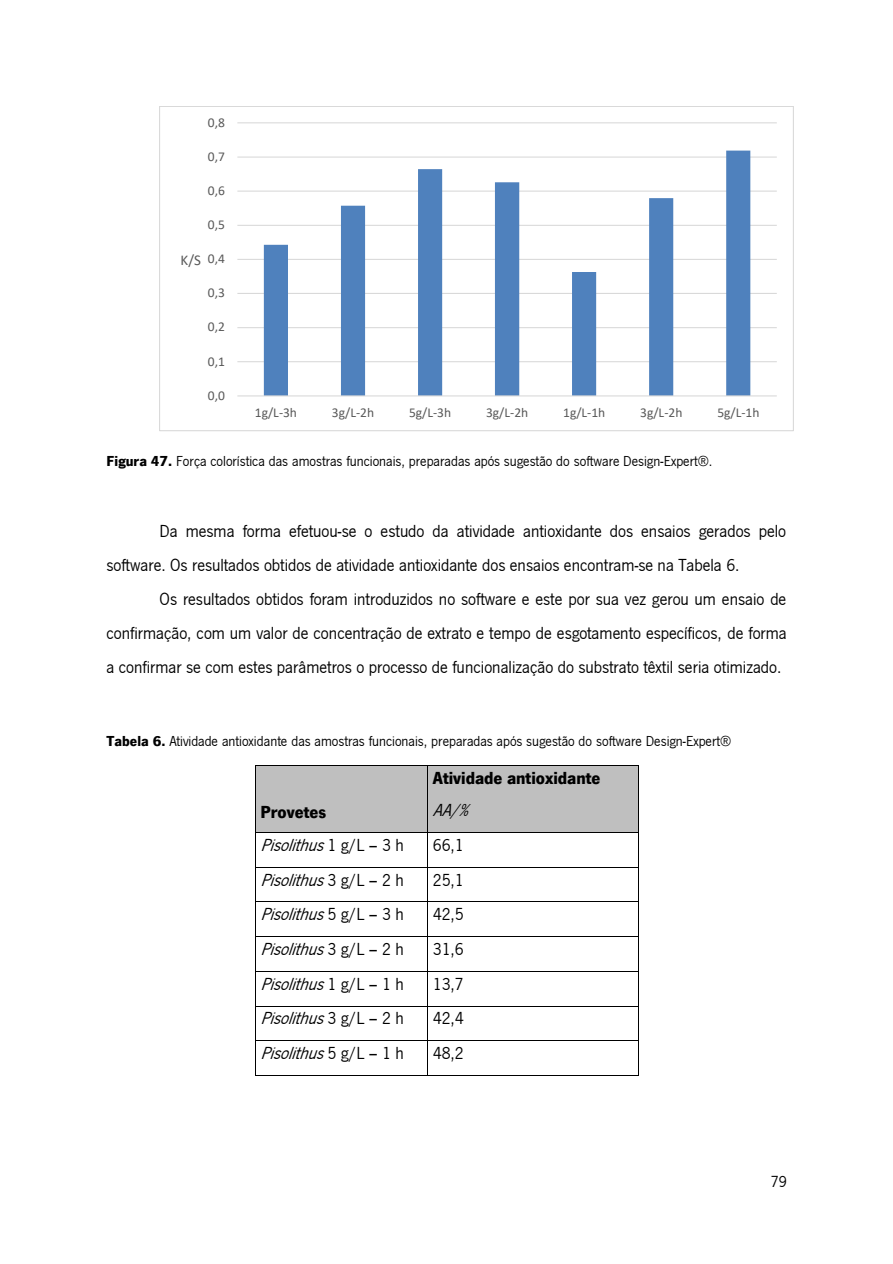
<style>
.page{position:relative;width:893px;height:1264px;background:#fff}
.page>*{position:absolute;margin:0;border:0;box-sizing:border-box;transform-origin:0 0}
.t1{font:18px/33.9px "News Got T";color:#000}
.t2{font:italic 18px "News Got T";color:#000}
.t3{font:700 18px "News Got T";color:#000}
.t4{font:16.5px "News Got T";color:#000}
.t5{font:15px "News Got T";color:#000}
.t6{font:15px "Calibri";color:#595959}
.t7{font:13.5px "Calibri";color:#595959}
.s1{font-weight:700}
.s2{font-style:normal}
</style>
<div class="page">
<div style="left:255px;top:765px;width:172px;height:67px;background:#bfbfbf"></div>
<div style="left:428px;top:765px;width:209px;height:67px;background:#bfbfbf"></div>
<hr style="left:255px;top:765px;width:172px;height:1px;background:#000">
<hr style="left:428px;top:765px;width:209px;height:1px;background:#000">
<hr style="left:255px;top:765px;width:1px;height:67px;background:#000">
<hr style="left:427px;top:765px;width:1px;height:67px;background:#000">
<hr style="left:637px;top:765px;width:1px;height:67px;background:#000">
<hr style="left:255px;top:832px;width:172px;height:1px;background:#000">
<hr style="left:428px;top:832px;width:209px;height:1px;background:#000">
<hr style="left:255px;top:832px;width:1px;height:34px;background:#000">
<hr style="left:427px;top:832px;width:1px;height:34px;background:#000">
<hr style="left:637px;top:832px;width:1px;height:34px;background:#000">
<hr style="left:255px;top:866px;width:172px;height:1px;background:#000">
<hr style="left:428px;top:866px;width:209px;height:1px;background:#000">
<hr style="left:255px;top:867px;width:1px;height:34px;background:#000">
<hr style="left:427px;top:867px;width:1px;height:34px;background:#000">
<hr style="left:637px;top:867px;width:1px;height:34px;background:#000">
<hr style="left:255px;top:901px;width:172px;height:1px;background:#000">
<hr style="left:428px;top:901px;width:209px;height:1px;background:#000">
<hr style="left:255px;top:902px;width:1px;height:34px;background:#000">
<hr style="left:427px;top:902px;width:1px;height:34px;background:#000">
<hr style="left:637px;top:902px;width:1px;height:34px;background:#000">
<hr style="left:255px;top:936px;width:172px;height:1px;background:#000">
<hr style="left:428px;top:936px;width:209px;height:1px;background:#000">
<hr style="left:255px;top:936px;width:1px;height:34px;background:#000">
<hr style="left:427px;top:936px;width:1px;height:34px;background:#000">
<hr style="left:637px;top:936px;width:1px;height:34px;background:#000">
<hr style="left:255px;top:970px;width:172px;height:1px;background:#000">
<hr style="left:428px;top:970px;width:209px;height:1px;background:#000">
<hr style="left:255px;top:971px;width:1px;height:34px;background:#000">
<hr style="left:427px;top:971px;width:1px;height:34px;background:#000">
<hr style="left:637px;top:971px;width:1px;height:34px;background:#000">
<hr style="left:255px;top:1005px;width:172px;height:1px;background:#000">
<hr style="left:428px;top:1005px;width:209px;height:1px;background:#000">
<hr style="left:255px;top:1006px;width:1px;height:33px;background:#000">
<hr style="left:427px;top:1006px;width:1px;height:33px;background:#000">
<hr style="left:637px;top:1006px;width:1px;height:33px;background:#000">
<hr style="left:255px;top:1039px;width:172px;height:1px;background:#000">
<hr style="left:428px;top:1039px;width:209px;height:1px;background:#000">
<hr style="left:255px;top:1040px;width:1px;height:34px;background:#000">
<hr style="left:255px;top:1074px;width:172px;height:1px;background:#000">
<hr style="left:427px;top:1040px;width:1px;height:34px;background:#000">
<hr style="left:428px;top:1074px;width:209px;height:1px;background:#000">
<hr style="left:637px;top:1040px;width:1px;height:34px;background:#000">
<hr style="left:237px;top:361px;width:539px;height:1px;background:#d9d9d9">
<hr style="left:237px;top:327px;width:539px;height:1px;background:#d9d9d9">
<hr style="left:237px;top:293px;width:539px;height:1px;background:#d9d9d9">
<hr style="left:237px;top:259px;width:539px;height:1px;background:#d9d9d9">
<hr style="left:237px;top:225px;width:539px;height:1px;background:#d9d9d9">
<hr style="left:237px;top:190px;width:539px;height:2px;background:#d9d9d9">
<hr style="left:237px;top:156px;width:539px;height:1px;background:#d9d9d9">
<hr style="left:237px;top:122px;width:539px;height:1px;background:#d9d9d9">
<svg style="left:264px;top:150px;width:486px;height:245px"></svg>
<hr style="left:237px;top:395px;width:539px;height:1px;background:#d9d9d9">
<p class="t7" style="left:208px;top:117px;width:19px">0,8</p>
<p class="t7" style="left:208px;top:151px;width:19px">0,7</p>
<p class="t7" style="left:208px;top:185px;width:19px">0,6</p>
<p class="t7" style="left:208px;top:219px;width:19px">0,5</p>
<p class="t6" style="left:181px;top:253px;width:22px">K/S</p>
<p class="t7" style="left:208px;top:253px;width:19px">0,4</p>
<p class="t7" style="left:208px;top:287px;width:19px">0,3</p>
<p class="t7" style="left:208px;top:321px;width:19px">0,2</p>
<p class="t7" style="left:208px;top:355px;width:19px">0,1</p>
<p class="t7" style="left:208px;top:389px;width:19px">0,0</p>
<p class="t7" style="left:255px;top:407px;width:44px">1g/L-3h</p>
<p class="t7" style="left:332px;top:407px;width:44px">3g/L-2h</p>
<p class="t7" style="left:409px;top:407px;width:44px">5g/L-3h</p>
<p class="t7" style="left:486px;top:407px;width:44px">3g/L-2h</p>
<p class="t7" style="left:563px;top:407px;width:44px">1g/L-1h</p>
<p class="t7" style="left:640px;top:407px;width:44px">3g/L-2h</p>
<p class="t7" style="left:717px;top:407px;width:44px">5g/L-1h</p>
<p class="t5" style="left:106px;top:451px;width:607px"><span class="s1">Figura 47.</span> Força colorística das amostras funcionais, preparadas após sugestão do software Design-Expert®.</p>
<p class="t1" style="left:106px;top:512px;width:681px;text-indent:53px">Da mesma forma efetuou-se o estudo da atividade antioxidante dos ensaios gerados pelo software. Os resultados obtidos de atividade antioxidante dos ensaios encontram-se na Tabela 6.</p>
<p class="t1" style="left:106px;top:580px;width:681px;text-align:justify;text-indent:53px">Os resultados obtidos foram introduzidos no software e este por sua vez gerou um ensaio de confirmação, com um valor de concentração de extrato e tempo de esgotamento específicos, de forma a confirmar se com estes parâmetros o processo de funcionalização do substrato têxtil seria otimizado.</p>
<p class="t5" style="left:106px;top:731px;width:626px"><span class="s1">Tabela 6.</span> Atividade antioxidante das amostras funcionais, preparadas após sugestão do software Design-Expert®</p>
<p class="t3" style="left:260px;top:799px;width:68px">Provetes</p>
<p class="t3" style="left:433px;top:765px;width:169px">Atividade antioxidante</p>
<p class="t2" style="left:433px;top:798px;width:44px">AA/%</p>
<p class="t2" style="left:260px;top:832px;width:145px">Pisolithus <span class="s2">1 g / L – 3 h</span></p>
<p class="t1" style="left:433px;top:826px;width:32px">66,1</p>
<p class="t2" style="left:260px;top:867px;width:145px">Pisolithus <span class="s2">3 g / L – 2 h</span></p>
<p class="t1" style="left:433px;top:861px;width:32px">25,1</p>
<p class="t2" style="left:260px;top:902px;width:145px">Pisolithus<span class="s2">5 g / L – 3 h</span></p>
<p class="t1" style="left:433px;top:896px;width:32px">42,5</p>
<p class="t2" style="left:260px;top:936px;width:145px">Pisolithus<span class="s2">3 g / L – 2 h</span></p>
<p class="t1" style="left:433px;top:930px;width:32px">31,6</p>
<p class="t2" style="left:260px;top:971px;width:145px">Pisolithus <span class="s2">1 g / L – 1 h</span></p>
<p class="t1" style="left:433px;top:965px;width:32px">13,7</p>
<p class="t2" style="left:260px;top:1006px;width:145px">Pisolithus <span class="s2">3 g / L – 2 h</span></p>
<p class="t1" style="left:433px;top:999px;width:32px">42,4</p>
<p class="t2" style="left:260px;top:1040px;width:145px">Pisolithus<span class="s2">5 g / L – 1 h</span></p>
<p class="t1" style="left:433px;top:1034px;width:32px">48,2</p>
<p class="t4" style="left:770px;top:1170px;width:18px">79</p>
</div>
